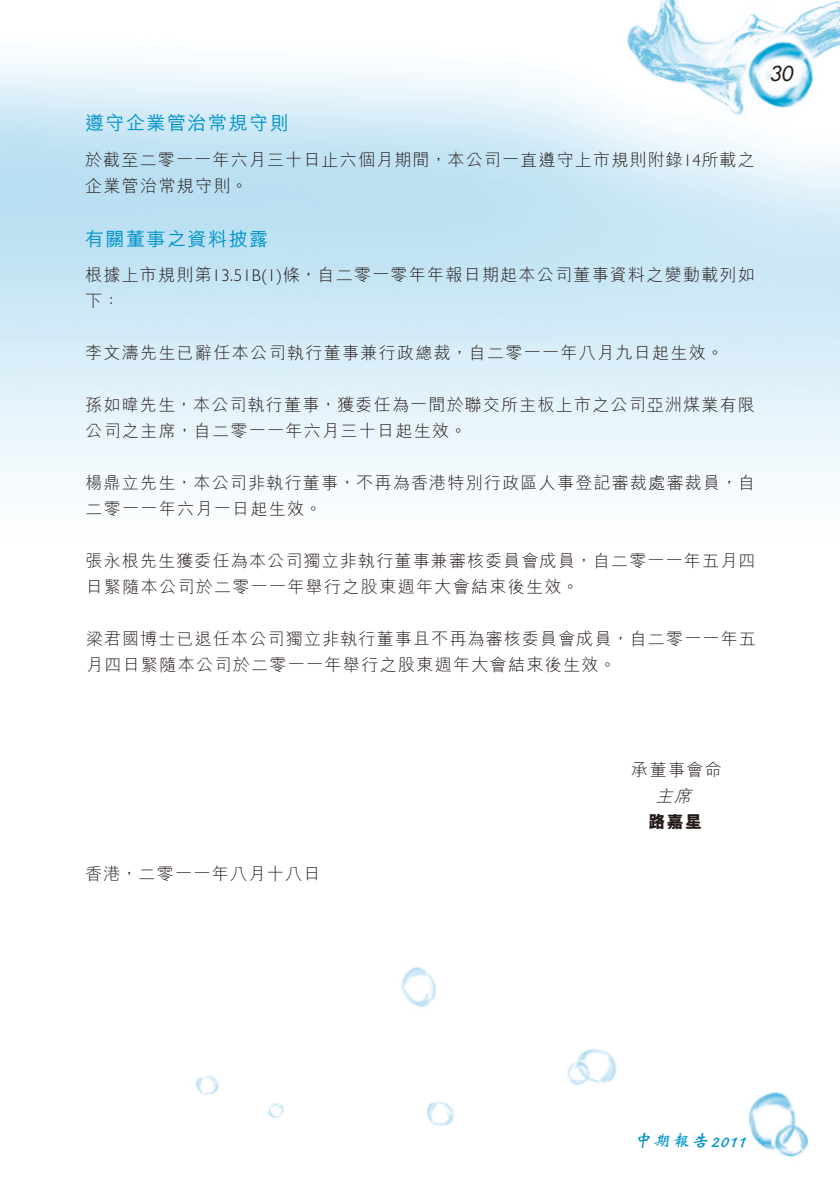
<style>
.page{position:relative;width:840px;height:1191px;background:#fff}
.page>*{position:absolute;margin:0;border:0;box-sizing:border-box;transform-origin:0 0}
.t1{font:600 21px "Caflisch Script Pro";color:#0094cc}
.t2{font:italic 500 20px "Futura Std";color:#231916}
.t3{font:500 19px "M Hei HK";letter-spacing:.08em;color:#0094cc}
.t4{font:300 17px/26px "M Hei HK";letter-spacing:.075em;color:#231916}
.t5{font:700 17px "M Bei HK";color:#0094cc}
.t6{font:800 17px "M Hei HK";color:#231916}
.t7{font:italic 300 17px "M Hei HK";color:#231916}
.s1{font-family:"Gill Sans Std"}
</style>
<div class="page">
<img style="left:0;top:0;width:839px;height:1157px">
<p class="t3" style="left:85px;top:110px;width:205px">遵守企業管治常規守則</p>
<p class="t4" style="left:85px;top:146px;width:670px">於截至二零一一年六月三十日止六個月期間，本公司一直遵守上市規則附錄<span class="s1">14</span>所載之企業管治常規守則。</p>
<p class="t3" style="left:85px;top:225px;width:184px">有關董事之資料披露</p>
<p class="t4" style="left:85px;top:261px;width:671px">根據上市規則第<span class="s1">13.51</span> 條<span class="s1">)1(B</span> ，自二零一零年年報日期起本公司董事資料之變動載列如下：</p>
<p class="t4" style="left:85px;top:339px;width:639px">李文濤先生已辭任本公司執行董事兼行政總裁，自二零一一年八月九日起生效。</p>
<p class="t4" style="left:85px;top:391px;width:670px">孫如暐先生，本公司執行董事，獲委任為一間於聯交所主板上市之公司亞洲煤業有限公司之主席，自二零一一年六月三十日起生效。</p>
<p class="t4" style="left:85px;top:469px;width:671px">楊鼎立先生，本公司非執行董事，不再為香港特別行政區人事登記審裁處審裁員，自二零一一年六月一日起生效。</p>
<p class="t4" style="left:85px;top:547px;width:671px">張永根先生獲委任為本公司獨立非執行董事兼審核委員會成員，自二零一一年五月四日緊隨本公司於二零一一年舉行之股東週年大會結束後生效。</p>
<p class="t4" style="left:86px;top:625px;width:671px">梁君國博士已退任本公司獨立非執行董事且不再為審核委員會成員，自二零一一年五月四日緊隨本公司於二零一一年舉行之股東週年大會結束後生效。</p>
<p class="t2" style="left:769px;top:61px;width:25px">30</p>
<p class="t4" style="left:85px;top:859px;width:237px">香港，二零一一年八月十八日</p>
<p class="t4" style="left:631px;top:755px;width:92px">承董事會命</p>
<p class="t7" style="left:655px;top:783px;width:43px">主席</p>
<p class="t6" style="left:648px;top:810px;width:55px">路嘉星</p>
<p class="t5" style="left:633px;top:1129px;width:79px">中期報告</p>
<p class="t1" style="left:710px;top:1131px;width:36px">2011</p>
</div>
